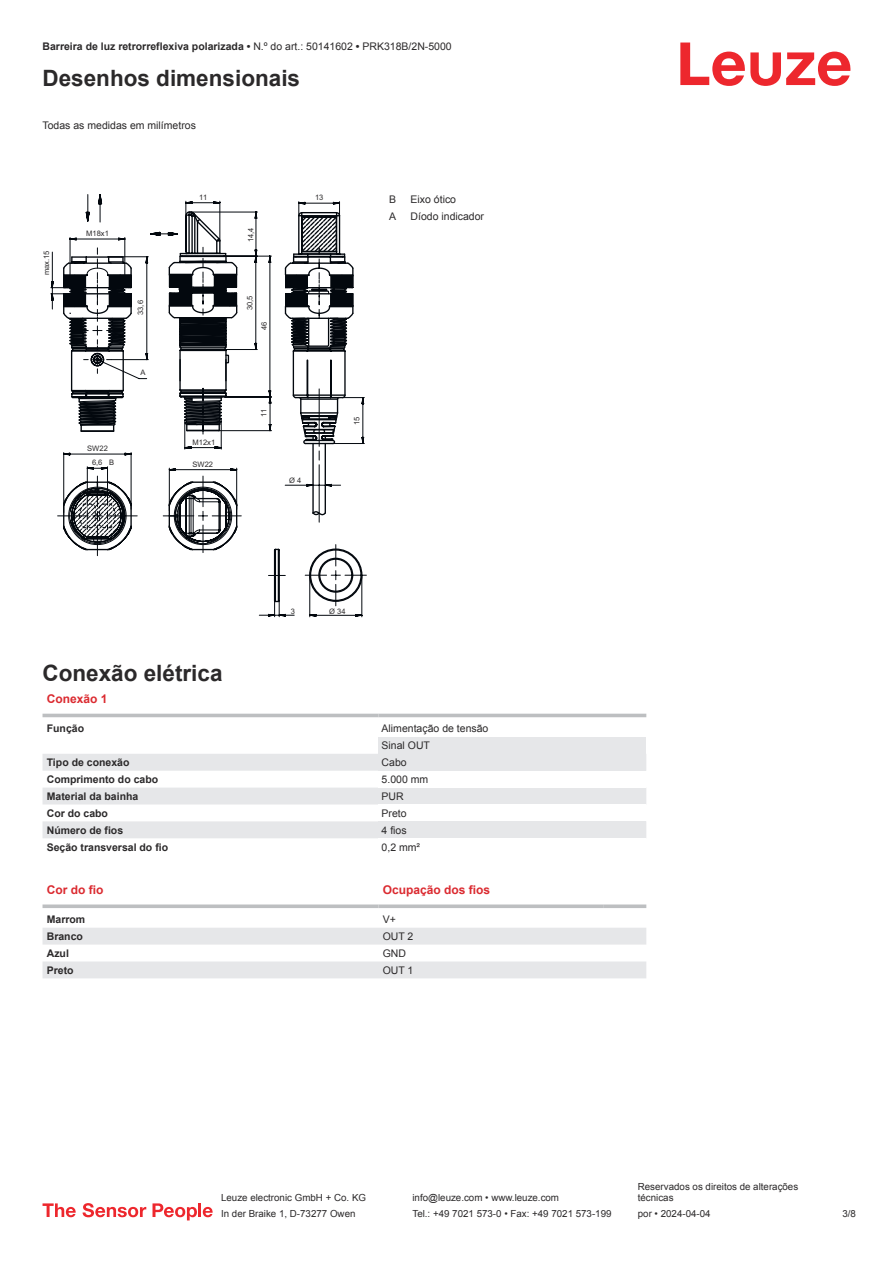
<style>
.page{position:relative;width:893px;height:1263px;background:#fff}
.page>*{position:absolute;margin:0;border:0;box-sizing:border-box;transform-origin:0 0}
.t1{font:700 22.5px "Arial";color:#2b292a}
.t2{font:700 12px "Arial";color:#db2a30}
.t3{font:700 10.5px "Arial";color:#2b292a}
.t4{font:10.5px/17px "Arial";color:#2b292a}
.t5{font:9.75px/11.7px "Arial";color:#2b292a}
.t6{font:7.5px/14.1px "Arial";color:#2b292a;text-align:center}
.s1{font-weight:400}
</style>
<div class="page">
<svg style="left:680px;top:43px;width:170px;height:43px"></svg>
<svg style="left:43px;top:713px;width:603px;height:5px"></svg>
<svg style="left:43px;top:754px;width:335px;height:84px;fill:#e6e7e9"></svg>
<hr style="left:43px;top:714px;width:335px;height:3px;background:#bdbfc1">
<hr style="left:378px;top:714px;width:268px;height:3px;background:#bdbfc1">
<div style="left:378px;top:737px;width:268px;height:17px;background:#e6e7e9"></div>
<div style="left:378px;top:754px;width:268px;height:17px;background:#e6e7e9"></div>
<div style="left:378px;top:787px;width:268px;height:17px;background:#e6e7e9"></div>
<div style="left:378px;top:821px;width:268px;height:17px;background:#e6e7e9"></div>
<svg style="left:43px;top:928px;width:603px;height:50px"></svg>
<svg style="left:43px;top:904px;width:335px;height:4px"></svg>
<svg style="left:378px;top:904px;width:226px;height:4px"></svg>
<svg style="left:604px;top:904px;width:42px;height:4px"></svg>
<svg style="left:43px;top:1203px;width:33px;height:14px"></svg>
<svg style="left:83px;top:1203px;width:63px;height:14px"></svg>
<svg style="left:153px;top:1203px;width:44px;height:17px"></svg>
<hr style="left:198px;top:1203px;width:3px;height:14px;background:#ed272d">
<svg style="left:203px;top:1207px;width:10px;height:10px"></svg>
<svg style="left:50px;top:194px;width:304px;height:356px"></svg>
<svg style="left:83px;top:301px;width:284px;height:316px"></svg>
<p class="t3" style="left:43px;top:42px;width:411px">Barreira de luz retrorreflexiva polarizada • <span class="s1">N.º do art.: 50141602</span> • <span class="s1">PRK318B/2N-5000</span></p>
<h1 class="t1" style="left:43px;top:69px;width:259px">Desenhos dimensionais</h1>
<p class="t4" style="left:43px;top:117px;width:155px">Todas as medidas em milímetros</p>
<p class="t6" style="left:40px;top:275px;width:26px;rotate:-90deg">max.15</p>
<p class="t6" style="left:86px;top:227px;width:24px">M18x1</p>
<p class="t6" style="left:134px;top:315px;width:16px;rotate:-90deg">33,6</p>
<p class="t6" style="left:141px;top:366px;width:7px">A</p>
<p class="t6" style="left:199px;top:191px;width:10px">11</p>
<p class="t6" style="left:193px;top:436px;width:24px">M12x1</p>
<p class="t6" style="left:87px;top:442px;width:22px">SW22<br>6,6</p>
<p class="t6" style="left:109px;top:456px;width:7px">B</p>
<p class="t6" style="left:193px;top:458px;width:22px">SW22</p>
<p class="t6" style="left:244px;top:242px;width:16px;rotate:-90deg">14,4</p>
<p class="t6" style="left:243px;top:310px;width:16px;rotate:-90deg">30,5</p>
<p class="t6" style="left:258px;top:330px;width:10px;rotate:-90deg">46</p>
<p class="t6" style="left:315px;top:191px;width:10px">13</p>
<p class="t4" style="left:389px;top:192px;width:9px">B</p>
<p class="t4" style="left:411px;top:192px;width:47px">Eixo ótico</p>
<p class="t4" style="left:389px;top:209px;width:9px">A</p>
<p class="t4" style="left:411px;top:209px;width:75px">Díodo indicador</p>
<p class="t6" style="left:257px;top:417px;width:10px;rotate:-90deg">11</p>
<p class="t6" style="left:289px;top:473px;width:14px">Ø 4</p>
<p class="t6" style="left:350px;top:425px;width:10px;rotate:-90deg">15</p>
<p class="t6" style="left:291px;top:605px;width:6px">3</p>
<p class="t6" style="left:329px;top:604px;width:18px">Ø 34</p>
<h1 class="t1" style="left:43px;top:664px;width:182px">Conexão elétrica</h1>
<p class="t2" style="left:47px;top:694px;width:62px">Conexão 1</p>
<p class="t3" style="left:47px;top:724px;width:39px">Função</p>
<p class="t4" style="left:382px;top:721px;width:108px">Alimentação de tensão<br>Sinal OUT</p>
<p class="t3" style="left:47px;top:758px;width:84px">Tipo de conexão</p>
<p class="t4" style="left:382px;top:755px;width:27px">Cabo</p>
<p class="t3" style="left:47px;top:775px;width:113px">Comprimento do cabo</p>
<p class="t4" style="left:382px;top:772px;width:48px">5.000 mm</p>
<p class="t3" style="left:47px;top:792px;width:93px">Material da bainha</p>
<p class="t4" style="left:382px;top:788px;width:24px">PUR</p>
<p class="t3" style="left:47px;top:809px;width:63px">Cor do cabo</p>
<p class="t4" style="left:382px;top:805px;width:27px">Preto</p>
<p class="t3" style="left:47px;top:826px;width:78px">Número de fios</p>
<p class="t4" style="left:382px;top:822px;width:27px">4 fios</p>
<p class="t3" style="left:47px;top:843px;width:123px">Seção transversal do fio</p>
<p class="t4" style="left:382px;top:839px;width:40px">0,2 mm²</p>
<p class="t2" style="left:47px;top:885px;width:58px">Cor do fio</p>
<p class="t2" style="left:383px;top:885px;width:109px">Ocupação dos fios</p>
<p class="t3" style="left:47px;top:915px;width:40px">Marrom</p>
<p class="t4" style="left:383px;top:912px;width:15px">V+</p>
<p class="t3" style="left:47px;top:932px;width:38px">Branco</p>
<p class="t4" style="left:383px;top:929px;width:32px">OUT 2</p>
<p class="t3" style="left:47px;top:949px;width:24px">Azul</p>
<p class="t4" style="left:383px;top:945px;width:25px">GND</p>
<p class="t3" style="left:47px;top:966px;width:28px">Preto</p>
<p class="t4" style="left:383px;top:962px;width:32px">OUT 1</p>
<p class="t5" style="left:221px;top:1193px;width:146px">Leuze electronic GmbH + Co. KG</p>
<p class="t5" style="left:412px;top:1193px;width:148px">info@leuze.com • www.leuze.com</p>
<p class="t5" style="left:638px;top:1181px;width:162px">Reservados os direitos de alterações técnicas</p>
<p class="t5" style="left:221px;top:1209px;width:136px">In der Braike 1, D-73277 Owen</p>
<p class="t5" style="left:412px;top:1209px;width:201px">Tel.: +49 7021 573-0 • Fax: +49 7021 573-199</p>
<p class="t5" style="left:638px;top:1209px;width:74px">por • 2024-04-04</p>
<p class="t5" style="left:842px;top:1209px;width:15px">3 /8</p>
</div>
